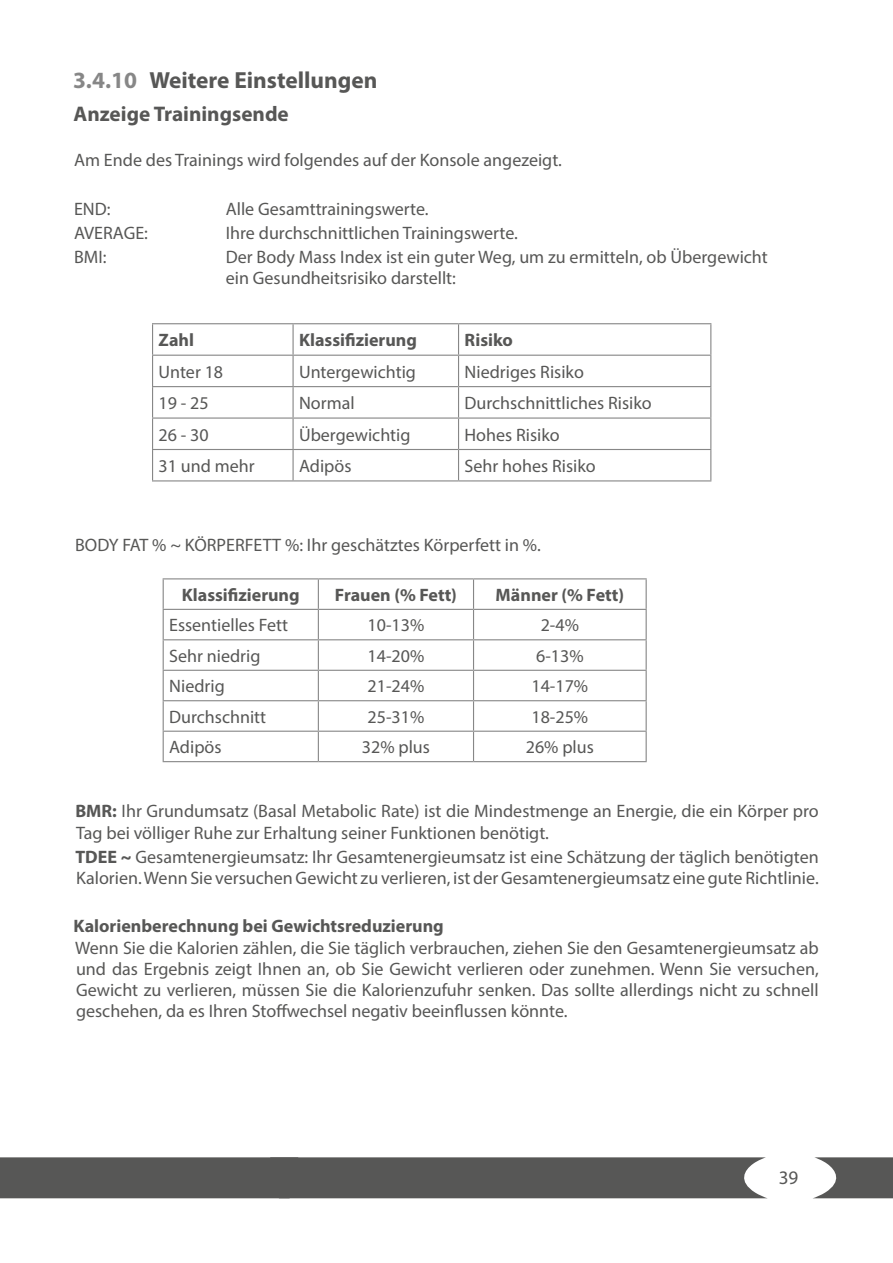
<style>
.page{position:relative;width:893px;height:1263px;background:#fff}
.page>*{position:absolute;margin:0;border:0;box-sizing:border-box;transform-origin:0 0}
.t1{font:700 23.4px "Myriad Pro";color:#575756}
.Fließtext_Fett{font:700 21.15px "Myriad Pro";color:#575756}
.t2{font:19.2px "Myriad Pro";color:#575756}
.Einf__Abs{font:18px/21.1px "Myriad Pro";color:#575756}
.Einf__Abs-2{font:700 18px "Myriad Pro";color:#575756}
.Fließtext_Fett-2{font:700 18px "Myriad Pro";color:#575756}
.s1{color:#878787}
.s2{font-weight:700}
</style>
<div class="page">
<div style="left:0;top:1157px;width:767px;height:41px;background:#575756"></div>
<svg style="left:814px;top:1157px;width:79px;height:41px"></svg>
<hr style="left:152px;top:324px;width:1px;height:31px;background:#878787">
<hr style="left:152px;top:356px;width:1px;height:30px;background:#878787">
<hr style="left:152px;top:387px;width:1px;height:30px;background:#878787">
<hr style="left:152px;top:419px;width:1px;height:30px;background:#878787">
<hr style="left:152px;top:450px;width:1px;height:30px;background:#878787">
<hr style="left:152px;top:323px;width:141px;height:1px;background:#878787">
<hr style="left:293px;top:323px;width:166px;height:1px;background:#878787">
<hr style="left:459px;top:323px;width:252px;height:1px;background:#878787">
<hr style="left:292px;top:324px;width:2px;height:31px;background:#878787">
<hr style="left:458px;top:324px;width:1px;height:31px;background:#878787">
<hr style="left:710px;top:324px;width:1px;height:31px;background:#878787">
<hr style="left:292px;top:356px;width:2px;height:30px;background:#878787">
<hr style="left:458px;top:356px;width:1px;height:30px;background:#878787">
<hr style="left:710px;top:356px;width:1px;height:30px;background:#878787">
<hr style="left:292px;top:387px;width:2px;height:30px;background:#878787">
<hr style="left:458px;top:387px;width:1px;height:30px;background:#878787">
<hr style="left:710px;top:387px;width:1px;height:30px;background:#878787">
<hr style="left:292px;top:419px;width:2px;height:30px;background:#878787">
<hr style="left:458px;top:419px;width:1px;height:30px;background:#878787">
<hr style="left:710px;top:419px;width:1px;height:30px;background:#878787">
<hr style="left:292px;top:450px;width:2px;height:30px;background:#878787">
<hr style="left:458px;top:450px;width:1px;height:30px;background:#878787">
<hr style="left:710px;top:450px;width:1px;height:30px;background:#878787">
<hr style="left:152px;top:355px;width:141px;height:1px;background:#878787">
<hr style="left:293px;top:355px;width:166px;height:1px;background:#878787">
<hr style="left:459px;top:355px;width:252px;height:1px;background:#878787">
<hr style="left:152px;top:386px;width:141px;height:1px;background:#878787">
<hr style="left:293px;top:386px;width:166px;height:1px;background:#878787">
<hr style="left:459px;top:386px;width:252px;height:1px;background:#878787">
<hr style="left:152px;top:417px;width:141px;height:2px;background:#878787">
<hr style="left:293px;top:417px;width:166px;height:2px;background:#878787">
<hr style="left:459px;top:417px;width:252px;height:2px;background:#878787">
<hr style="left:152px;top:449px;width:141px;height:1px;background:#878787">
<hr style="left:293px;top:449px;width:166px;height:1px;background:#878787">
<hr style="left:459px;top:449px;width:252px;height:1px;background:#878787">
<hr style="left:152px;top:480px;width:141px;height:1px;background:#878787">
<hr style="left:293px;top:480px;width:166px;height:1px;background:#878787">
<hr style="left:459px;top:480px;width:252px;height:1px;background:#878787">
<hr style="left:163px;top:579px;width:1px;height:30px;background:#878787">
<svg style="left:163px;top:610px;width:1px;height:29px"></svg>
<hr style="left:163px;top:640px;width:1px;height:30px;background:#878787">
<svg style="left:163px;top:671px;width:1px;height:29px"></svg>
<hr style="left:163px;top:701px;width:1px;height:30px;background:#878787">
<svg style="left:163px;top:732px;width:1px;height:29px"></svg>
<hr style="left:163px;top:578px;width:155px;height:1px;background:#878787">
<hr style="left:318px;top:578px;width:155px;height:1px;background:#878787">
<hr style="left:473px;top:578px;width:174px;height:1px;background:#878787">
<hr style="left:318px;top:579px;width:1px;height:30px;background:#878787">
<hr style="left:473px;top:579px;width:1px;height:30px;background:#878787">
<hr style="left:646px;top:579px;width:1px;height:30px;background:#878787">
<svg style="left:318px;top:610px;width:1px;height:29px"></svg>
<svg style="left:473px;top:610px;width:1px;height:29px"></svg>
<svg style="left:646px;top:610px;width:1px;height:29px"></svg>
<hr style="left:318px;top:640px;width:1px;height:30px;background:#878787">
<hr style="left:473px;top:640px;width:1px;height:30px;background:#878787">
<hr style="left:646px;top:640px;width:1px;height:30px;background:#878787">
<svg style="left:318px;top:671px;width:1px;height:29px"></svg>
<svg style="left:473px;top:671px;width:1px;height:29px"></svg>
<svg style="left:646px;top:671px;width:1px;height:29px"></svg>
<hr style="left:318px;top:701px;width:1px;height:30px;background:#878787">
<hr style="left:473px;top:701px;width:1px;height:30px;background:#878787">
<hr style="left:646px;top:701px;width:1px;height:30px;background:#878787">
<svg style="left:318px;top:732px;width:1px;height:29px"></svg>
<svg style="left:473px;top:732px;width:1px;height:29px"></svg>
<svg style="left:646px;top:732px;width:1px;height:29px"></svg>
<hr style="left:163px;top:609px;width:155px;height:1px;background:#878787">
<hr style="left:318px;top:609px;width:155px;height:1px;background:#878787">
<hr style="left:473px;top:609px;width:174px;height:1px;background:#878787">
<hr style="left:163px;top:639px;width:155px;height:1px;background:#878787">
<hr style="left:318px;top:639px;width:155px;height:1px;background:#878787">
<hr style="left:473px;top:639px;width:174px;height:1px;background:#878787">
<hr style="left:163px;top:670px;width:155px;height:1px;background:#878787">
<hr style="left:318px;top:670px;width:155px;height:1px;background:#878787">
<hr style="left:473px;top:670px;width:174px;height:1px;background:#878787">
<hr style="left:163px;top:700px;width:155px;height:1px;background:#878787">
<hr style="left:318px;top:700px;width:155px;height:1px;background:#878787">
<hr style="left:473px;top:700px;width:174px;height:1px;background:#878787">
<hr style="left:163px;top:731px;width:155px;height:1px;background:#878787">
<hr style="left:318px;top:731px;width:155px;height:1px;background:#878787">
<hr style="left:473px;top:731px;width:174px;height:1px;background:#878787">
<hr style="left:163px;top:761px;width:155px;height:1px;background:#878787">
<hr style="left:318px;top:761px;width:155px;height:1px;background:#878787">
<hr style="left:473px;top:761px;width:174px;height:1px;background:#878787">
<p class="t1" style="left:73px;top:64px;width:306px"><span class="s1">3.4.10</span> Weitere Einstellungen</p>
<p class="Fließtext_Fett" style="left:74px;top:100px;width:217px">Anzeige Trainingsende</p>
<p class="Einf__Abs" style="left:74px;top:149px;width:489px">Am Ende des Trainings wird folgendes auf der Konsole angezeigt.</p>
<p class="Einf__Abs" style="left:74px;top:198px;width:38px">END:</p>
<p class="Einf__Abs" style="left:226px;top:198px;width:204px">Alle Gesamttrainingswerte.</p>
<p class="Einf__Abs" style="left:74px;top:222px;width:75px">AVERAGE:</p>
<p class="Einf__Abs" style="left:226px;top:222px;width:294px">Ihre durchschnittlichen Trainingswerte.</p>
<p class="Einf__Abs" style="left:74px;top:246px;width:34px">BMI:</p>
<p class="Einf__Abs" style="left:226px;top:246px;width:544px">Der Body Mass Index ist ein guter Weg, um zu ermitteln, ob Übergewicht ein Gesundheitsrisiko darstellt:</p>
<p class="Einf__Abs-2" style="left:159px;top:328px;width:37px">Zahl</p>
<p class="Einf__Abs-2" style="left:299px;top:328px;width:119px">Klassifizierung</p>
<p class="Einf__Abs-2" style="left:465px;top:328px;width:50px">Risiko</p>
<p class="Einf__Abs" style="left:159px;top:361px;width:66px">Unter 18</p>
<p class="Einf__Abs" style="left:299px;top:361px;width:118px">Untergewichtig</p>
<p class="Einf__Abs" style="left:465px;top:361px;width:121px">Niedriges Risiko</p>
<p class="Einf__Abs" style="left:159px;top:392px;width:52px">19 - 25</p>
<p class="Einf__Abs" style="left:299px;top:392px;width:57px">Normal</p>
<p class="Einf__Abs" style="left:465px;top:392px;width:189px">Durchschnittliches Risiko</p>
<p class="Einf__Abs" style="left:159px;top:424px;width:52px">26 - 30</p>
<p class="Einf__Abs" style="left:299px;top:424px;width:113px">Übergewichtig</p>
<p class="Einf__Abs" style="left:465px;top:424px;width:97px">Hohes Risiko</p>
<p class="Einf__Abs" style="left:159px;top:455px;width:98px">31 und mehr</p>
<p class="Einf__Abs" style="left:299px;top:455px;width:54px">Adipös</p>
<p class="Einf__Abs" style="left:465px;top:455px;width:133px">Sehr hohes Risiko</p>
<p class="Einf__Abs" style="left:75px;top:534px;width:467px">BODY FAT % ~ KÖRPERFETT %: Ihr geschätztes Körperfett in %.</p>
<p class="Einf__Abs-2" style="left:182px;top:583px;width:119px">Klassifizierung</p>
<p class="Einf__Abs-2" style="left:335px;top:583px;width:123px">Frauen (% Fett)</p>
<p class="Einf__Abs-2" style="left:496px;top:583px;width:130px">Männer (% Fett)</p>
<p class="Einf__Abs" style="left:169px;top:614px;width:120px">Essentielles Fett</p>
<p class="Einf__Abs" style="left:368px;top:614px;width:58px">10-13%</p>
<p class="Einf__Abs" style="left:541px;top:614px;width:40px">2-4%</p>
<p class="Einf__Abs" style="left:169px;top:645px;width:93px">Sehr niedrig</p>
<p class="Einf__Abs" style="left:368px;top:645px;width:58px">14-20%</p>
<p class="Einf__Abs" style="left:536px;top:645px;width:49px">6-13%</p>
<p class="Einf__Abs" style="left:169px;top:675px;width:57px">Niedrig</p>
<p class="Einf__Abs" style="left:368px;top:675px;width:58px">21-24%</p>
<p class="Einf__Abs" style="left:531px;top:675px;width:58px">14-17%</p>
<p class="Einf__Abs" style="left:169px;top:706px;width:99px">Durchschnitt</p>
<p class="Einf__Abs" style="left:368px;top:706px;width:58px">25-31%</p>
<p class="Einf__Abs" style="left:531px;top:706px;width:58px">18-25%</p>
<p class="Einf__Abs" style="left:169px;top:736px;width:54px">Adipös</p>
<p class="Einf__Abs" style="left:362px;top:736px;width:70px">32% plus</p>
<p class="Einf__Abs" style="left:526px;top:736px;width:70px">26% plus</p>
<p class="Einf__Abs" style="left:75px;top:800px;width:745px"><span class="s2">BMR:</span> Ihr Grundumsatz (Basal Metabolic Rate) ist die Mindestmenge an Energie, die ein Körper pro<br>Tag bei völliger Ruhe zur Erhaltung seiner Funktionen benötigt.</p>
<p class="Einf__Abs" style="left:75px;top:846px;width:745px"><span class="s2">TDEE ~</span> Gesamtenergieumsatz: Ihr Gesamtenergieumsatz ist eine Schätzung der täglich benötigten<br>Kalorien. Wenn Sie versuchen Gewicht zu verlieren, ist der Gesamtenergieumsatz eine gute Richtlinie.</p>
<p class="Fließtext_Fett-2" style="left:74px;top:915px;width:372px">Kalorienberechnung bei Gewichtsreduzierung</p>
<p class="Einf__Abs" style="left:75px;top:937px;width:745px;text-align:justify">Wenn Sie die Kalorien zählen, die Sie täglich verbrauchen, ziehen Sie den Gesamtenergieumsatz ab und das Ergebnis zeigt Ihnen an, ob Sie Gewicht verlieren oder zunehmen. Wenn Sie versuchen, Gewicht zu verlieren, müssen Sie die Kalorienzufuhr senken. Das sollte allerdings nicht zu schnell geschehen, da es Ihren Stoffwechsel negativ beeinflussen könnte.</p>
<p class="t2" style="left:779px;top:1166px;width:21px">39</p>
</div>
